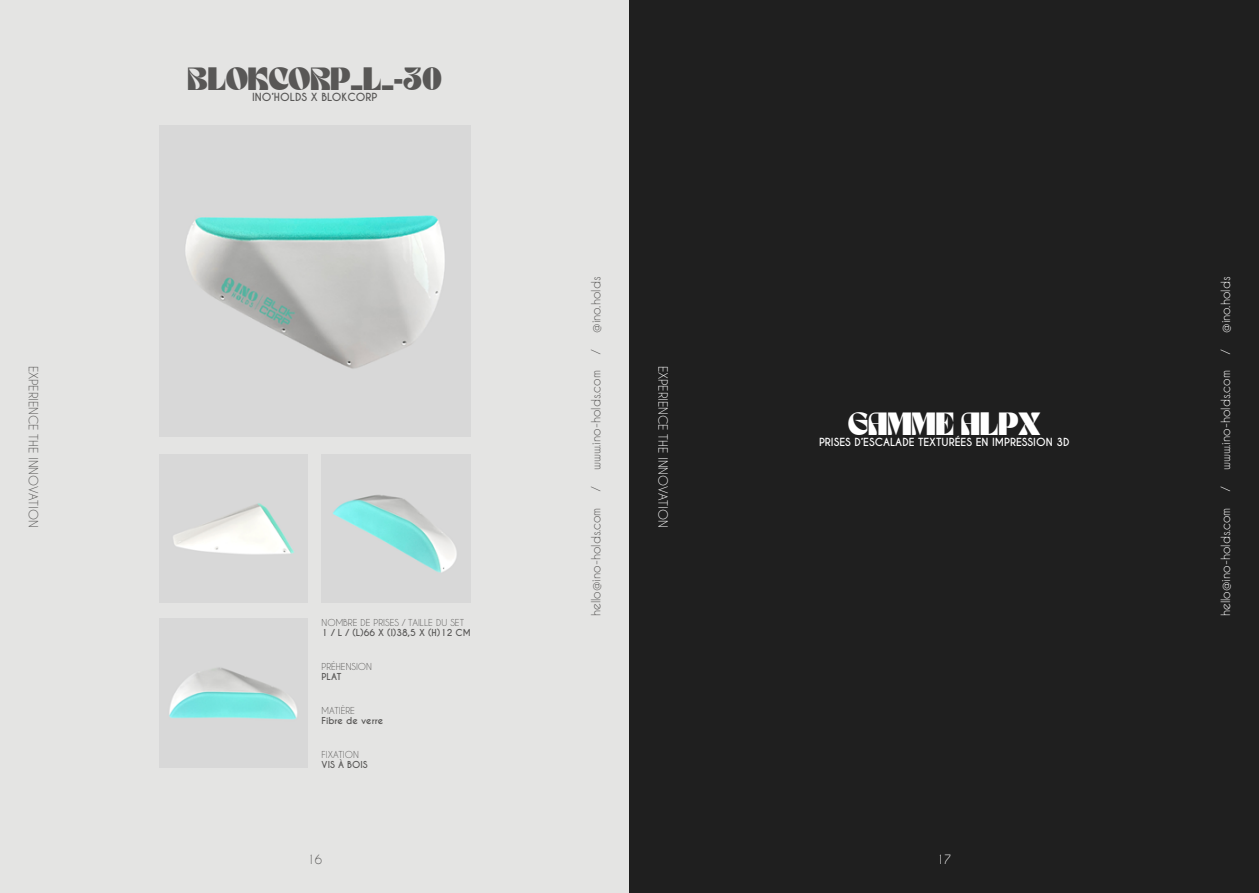
<style>
.page{position:relative;width:1259px;height:893px;background:#fff}
.page>*{position:absolute;margin:0;border:0;box-sizing:border-box;transform-origin:0 0}
.t1{font:700 22.5px "TANBUSTER";color:#585756}
.t2{font:700 22.5px "TANBUSTER";color:#fff}
.t3{font:12px "Caviar Dreams";color:#585756}
.t4{font:12px "Caviar Dreams";color:#fff}
.t5{font:700 10.5px "Caviar Dreams";color:#fff}
.t6{font:700 10.5px "Caviar Dreams";color:#585756}
.t7{font:9px "Caviar Dreams";color:#585756}
.t8{font:700 9px "Caviar Dreams";color:#585756}
</style>
<div class="page">
<div style="left:0;top:0;width:629px;height:893px;background:#e3e3e2"></div>
<img style="left:159px;top:125px;width:311px;height:312px">
<img style="left:322px;top:454px;width:148px;height:149px">
<img style="left:159px;top:454px;width:149px;height:149px">
<img style="left:159px;top:619px;width:149px;height:149px">
<div style="left:629px;top:0;width:630px;height:893px;background:#1f1f1f"></div>
<p class="t3" style="left:41px;top:365px;width:163px;rotate:90deg">EXPERIENCE THE INNOVATION</p>
<h1 class="t1" style="left:187px;top:62px;width:256px">BLOKCORP_L_-30</h1>
<p class="t6" style="left:252px;top:91px;width:127px">INO’HOLDS X BLOKCORP</p>
<p class="t7" style="left:322px;top:617px;width:144px">NOMBRE DE PRISES / TAILLE DU SET</p>
<p class="t8" style="left:322px;top:627px;width:151px">1 / L / (L)66 X (l)38,5 X (H)12 CM</p>
<p class="t7" style="left:322px;top:661px;width:52px">PRÉHENSION</p>
<p class="t8" style="left:322px;top:671px;width:21px">PLAT</p>
<p class="t7" style="left:322px;top:705px;width:35px">MATIÈRE</p>
<p class="t8" style="left:322px;top:715px;width:63px">Fibre de verre</p>
<p class="t7" style="left:322px;top:749px;width:39px">FIXATION</p>
<p class="t8" style="left:322px;top:759px;width:48px">VIS À BOIS</p>
<p class="t3" style="left:307px;top:852px;width:16px">16</p>
<p class="t3" style="left:589px;top:333px;width:58px;rotate:-90deg">@ino.holds</p>
<p class="t3" style="left:589px;top:354px;width:6px;rotate:-90deg">/</p>
<p class="t3" style="left:589px;top:470px;width:101px;rotate:-90deg">www.ino-holds.com</p>
<p class="t3" style="left:589px;top:491px;width:6px;rotate:-90deg">/</p>
<p class="t3" style="left:589px;top:616px;width:110px;rotate:-90deg">hello@ino-holds.com</p>
<p class="t4" style="left:670px;top:365px;width:163px;rotate:90deg">EXPERIENCE THE INNOVATION</p>
<h1 class="t2" style="left:848px;top:407px;width:194px">GAMME ALPX</h1>
<p class="t5" style="left:819px;top:435px;width:252px">PRISES D’ESCALADE TEXTURÉES EN IMPRESSION 3D</p>
<p class="t4" style="left:937px;top:852px;width:16px">17</p>
<p class="t4" style="left:1218px;top:333px;width:58px;rotate:-90deg">@ino.holds</p>
<p class="t4" style="left:1218px;top:354px;width:6px;rotate:-90deg">/</p>
<p class="t4" style="left:1218px;top:470px;width:101px;rotate:-90deg">www.ino-holds.com</p>
<p class="t4" style="left:1218px;top:491px;width:6px;rotate:-90deg">/</p>
<p class="t4" style="left:1218px;top:616px;width:110px;rotate:-90deg">hello@ino-holds.com</p>
</div>
